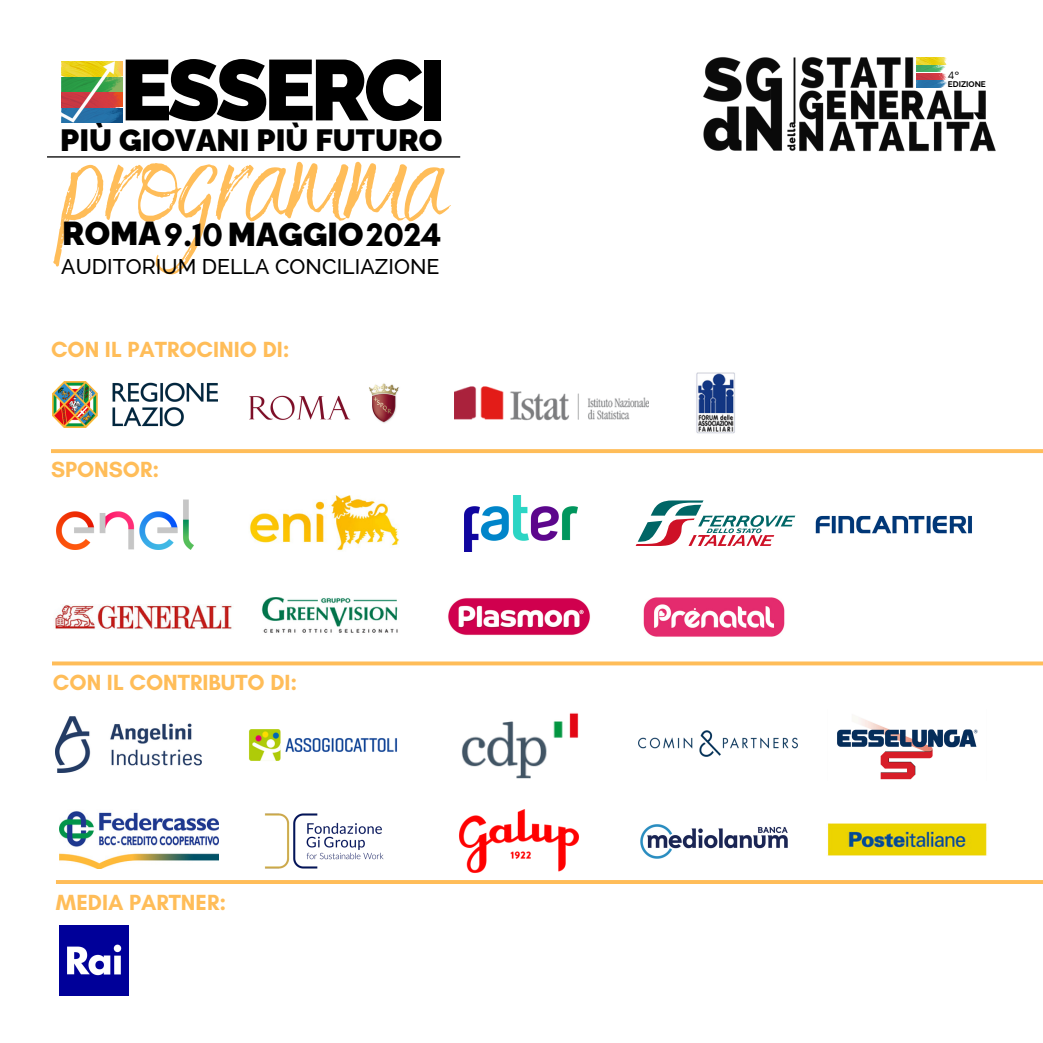
<style>
.page{position:relative;width:1043px;height:1043px;background:#fff}
.page>*{position:absolute;margin:0;border:0;box-sizing:border-box;transform-origin:0 0}
.t1{font:145.95px "Benedict";color:#ffbd59}
.t2{font:900 85.58px "Raleway";letter-spacing:-.05em;color:#000}
.t3{font:900 33.25px "Raleway";color:#000}
.t4{font:900 30.8px "Raleway";color:#000}
.t5{font:700 22.4px "Glacial Indifference";color:#ffbd59}
.t6{font:500 21.35px "Raleway";color:#000}
.t7{font:10.85px "Glacial Indifference";color:#000}
.t8{font:700 8.22px "Raleway";color:#000}
.s1{font-family:"Glacial Indifference";font-weight:700}
</style>
<div class="page">
<hr style="left:47px;top:156px;width:413px;height:1px;background:#000">
<img style="left:115px;top:62px;width:7px;height:46px">
<svg style="left:115px;top:77px;width:7px;height:14px"></svg>
<svg style="left:115px;top:93px;width:7px;height:14px"></svg>
<svg style="left:115px;top:108px;width:7px;height:14px"></svg>
<img style="left:62px;top:62px;width:53px;height:61px">
<img style="left:703px;top:57px;width:293px;height:95px">
<img style="left:915px;top:58px;width:31px;height:29px">
<svg style="left:52px;top:661px;width:990px;height:4px;background:#ffc56d"></svg>
<hr style="left:56px;top:880px;width:986px;height:3px;background:#ffbd59">
<svg style="left:51px;top:449px;width:991px;height:4px;background:#ffbf5e"></svg>
<img style="left:837px;top:718px;width:141px;height:62px">
<img style="left:265px;top:813px;width:119px;height:55px">
<img style="left:248px;top:729px;width:150px;height:32px">
<img style="left:459px;top:809px;width:120px;height:64px">
<img style="left:52px;top:381px;width:165px;height:46px">
<img style="left:454px;top:386px;width:194px;height:35px">
<img style="left:59px;top:811px;width:159px;height:57px">
<img style="left:643px;top:597px;width:141px;height:39px">
<img style="left:249px;top:495px;width:150px;height:56px">
<img style="left:448px;top:598px;width:142px;height:37px">
<img style="left:57px;top:499px;width:136px;height:50px">
<img style="left:55px;top:604px;width:177px;height:25px">
<img style="left:261px;top:597px;width:137px;height:36px">
<img style="left:827px;top:823px;width:160px;height:32px">
<img style="left:638px;top:730px;width:159px;height:26px">
<img style="left:640px;top:824px;width:147px;height:33px">
<img style="left:56px;top:716px;width:146px;height:56px">
<img style="left:462px;top:713px;width:116px;height:64px">
<img style="left:464px;top:495px;width:113px;height:56px">
<img style="left:59px;top:925px;width:70px;height:70px">
<svg style="left:635px;top:500px;width:160px;height:46px"></svg>
<img style="left:815px;top:515px;width:157px;height:19px">
<img style="left:249px;top:383px;width:150px;height:40px">
<img style="left:696px;top:372px;width:39px;height:62px">
<p class="t2" style="left:120px;top:40px;width:327px">ESSERCI</p>
<p class="t4" style="left:60px;top:122px;width:383px">PIÙ GIOVANI PIÙ FUTURO</p>
<h2 class="t1" style="left:67px;top:81px;width:383px">programma</h2>
<p class="t3" style="left:62px;top:214px;width:380px">ROMA<span class="s1">9.10</span> MAGGIO<span class="s1">2024</span></p>
<h3 class="t6" style="left:61px;top:254px;width:379px">AUDITORIUM DELLA CONCILIAZIONE</h3>
<p class="t5" style="left:51px;top:335px;width:240px">CON IL PATROCINIO DI:</p>
<p class="t5" style="left:51px;top:456px;width:110px">SPONSOR:</p>
<p class="t5" style="left:53px;top:668px;width:246px">CON IL CONTRIBUTO DI:</p>
<p class="t5" style="left:56px;top:888px;width:172px">MEDIA PARTNER:</p>
<h5 class="t7" style="left:947px;top:69px;width:13px">4°</h5>
<p class="t8" style="left:947px;top:80px;width:39px">EDIZIONE</p>
</div>
